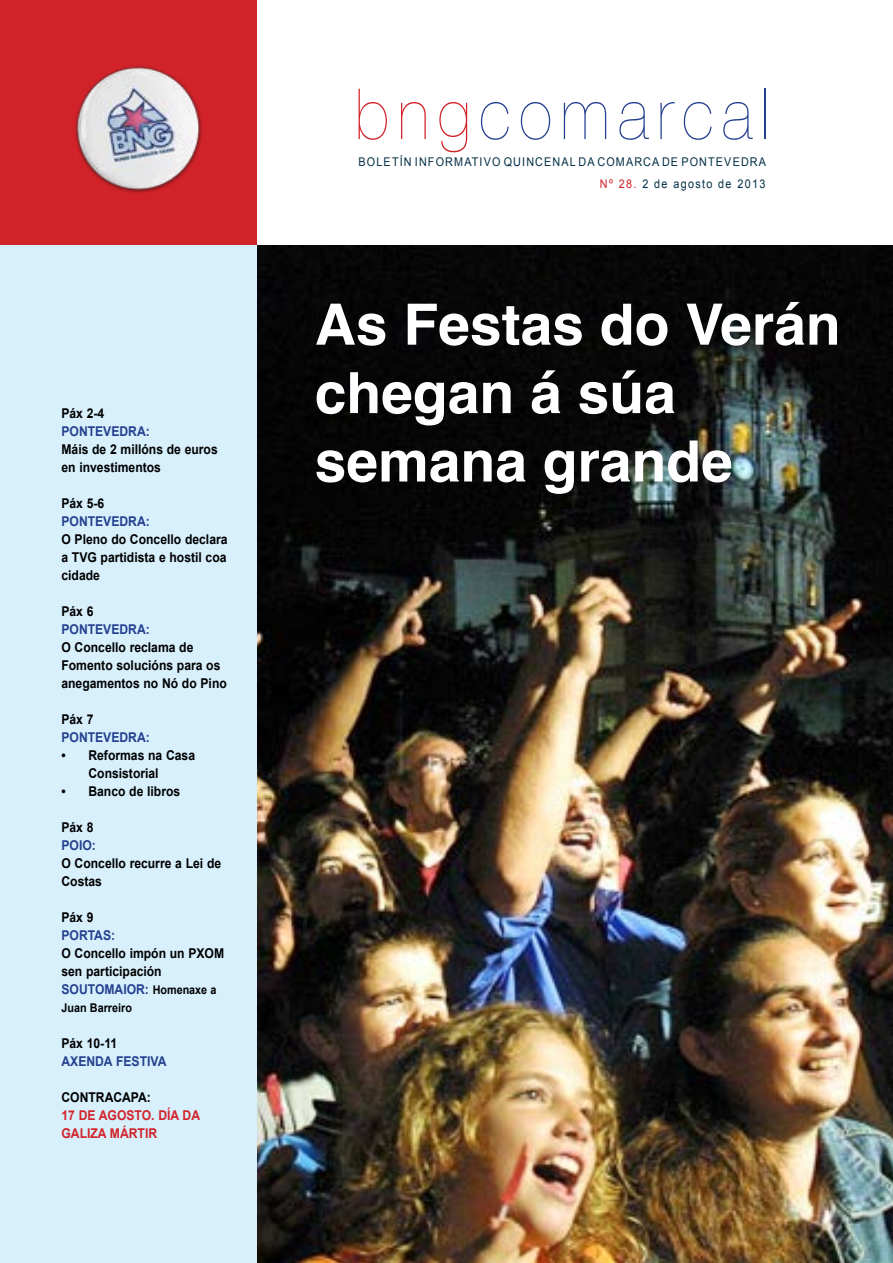
<style>
.page{position:relative;width:893px;height:1263px;background:#fff}
.page>*{position:absolute;margin:0;border:0;box-sizing:border-box;transform-origin:0 0}
.t1{font:200 70.5px "Helvetica Neue";letter-spacing:.13em;color:#25408f;scale:.9 1}
.t2{font:700 57px/68.4px "Helvetica";color:#fff}
.t3{font:700 13.5px/18px "Arial";color:#000;scale:.9 1}
.t4{font:700 13.5px "Arial";color:#25408f;scale:.9 1}
.t5{font:700 13.5px/18px "Arial";color:#d2232a;scale:.9 1}
.t6{font:12px/22.5px "Arial";letter-spacing:.105em;color:#032f46;text-align:right;scale:.9 1}
.t7{font:700 12px "Arial";color:#000;scale:.9 1}
.s1{color:#25408f}
.s2{font-size:12px}
.s3{color:#d2232a}
</style>
<div class="page">
<img style="left:257px;top:246px;width:636px;height:1017px">
<div style="left:0;top:0;width:257px;height:246px;background:#d2232a"></div>
<div style="left:0;top:246px;width:257px;height:1017px;background:#d7f0fc"></div>
<img style="left:75px;top:66px;width:127px;height:127px">
<p class="t3" style="left:61px;top:404px;width:49px">Páx 2-4</p>
<p class="t4" style="left:61px;top:422px;width:100px">PONTEVEDRA:</p>
<p class="t3" style="left:61px;top:440px;width:175px">Máis de 2 millóns de euros en investimentos</p>
<p class="t3" style="left:61px;top:494px;width:49px">Páx 5-6</p>
<p class="t4" style="left:61px;top:512px;width:100px">PONTEVEDRA:</p>
<p class="t3" style="left:61px;top:530px;width:186px;text-align:justify">O Pleno do Concello declara a TVG partidista e hostil coa cidade</p>
<p class="t3" style="left:61px;top:602px;width:37px">Páx 6</p>
<p class="t4" style="left:61px;top:620px;width:100px">PONTEVEDRA:</p>
<p class="t3" style="left:61px;top:638px;width:185px">O Concello reclama de<br>Fomento solucións para os anegamentos no Nó do Pino</p>
<p class="t3" style="left:61px;top:710px;width:37px">Páx 7</p>
<p class="t4" style="left:61px;top:728px;width:100px">PONTEVEDRA:</p>
<p class="t3" style="left:88px;top:746px;width:120px;text-indent:-27px">• Reformas na Casa<br>Consistorial</p>
<p class="t3" style="left:61px;top:782px;width:134px">• Banco de libros</p>
<p class="t3" style="left:61px;top:818px;width:37px">Páx 8</p>
<p class="t4" style="left:61px;top:836px;width:40px">POIO:</p>
<p class="t3" style="left:61px;top:854px;width:179px">O Concello recurre a Lei de<br>Costas</p>
<p class="t3" style="left:61px;top:908px;width:37px">Páx 9</p>
<p class="t4" style="left:61px;top:926px;width:61px">PORTAS:</p>
<p class="t3" style="left:61px;top:944px;width:182px">O Concello impón un PXOM sen participación<br><span class="s1">SOUTOMAIOR:</span> <span class="s2">Homenaxe a</span></p>
<p class="t7" style="left:61px;top:1000px;width:80px">Juan Barreiro</p>
<p class="t3" style="left:61px;top:1034px;width:63px">Páx 10-11</p>
<p class="t4" style="left:61px;top:1052px;width:118px">AXENDA FESTIVA</p>
<p class="t3" style="left:61px;top:1088px;width:101px">CONTRACAPA:</p>
<p class="t5" style="left:61px;top:1106px;width:156px">17 DE AGOSTO. DÍA DA<br>GALIZA MÁRTIR</p>
<h1 class="t1" style="left:355px;top:59px;width:461px"><span class="s3">bng</span>comarcal</h1>
<p class="t6" style="left:359px;top:150px;width:454px">BOLETÍN INFORMATIVO QUINCENAL DA COMARCA DE PONTEVEDRA<br><span class="s3">Nº 28.</span> 2 de agosto de 2013</p>
<h2 class="t2" style="left:315px;top:291px;width:527px">As Festas do Verán chegan á súa semana grande</h2>
</div>
